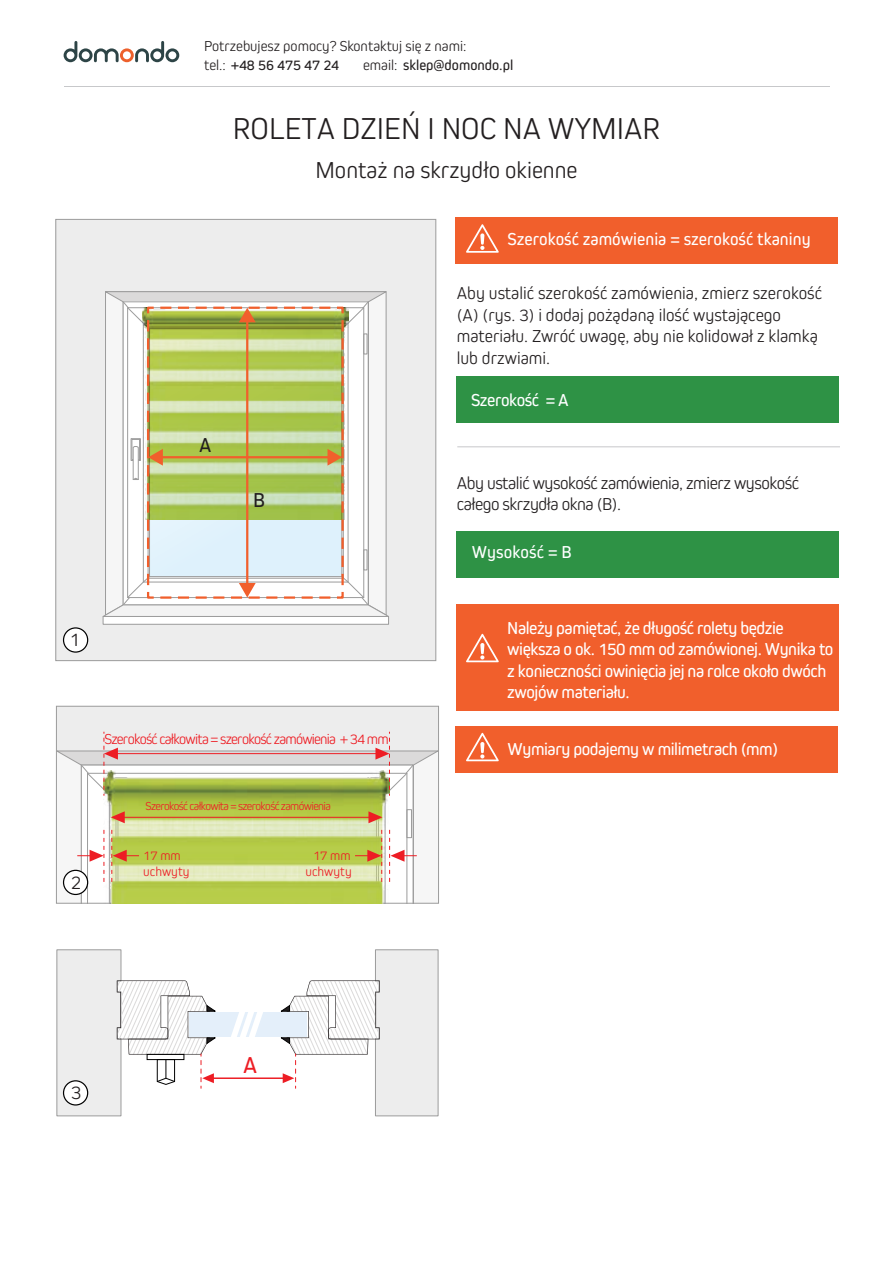
<style>
.page{position:relative;width:893px;height:1263px;background:#fff}
.page>*{position:absolute;margin:0;border:0;box-sizing:border-box;transform-origin:0 0}
.t1{font:300 31.5px "Kiro";color:#231f20}
.t2{font:300 24px "Kiro";color:#231f20}
.t3{font:24px "Kiro";color:#ed1d24}
.t4{font:21px "Kiro";color:#231f20}
.t5{font:300 19.65px "Kiro";color:#231f20}
.t6{font:18px/21.6px "Kiro";letter-spacing:-.025em;color:#fff}
.t7{font:300 18px/21.6px "Kiro";color:#231f20}
.t8{font:300 18px/21.6px "Kiro";letter-spacing:-.025em;color:#231f20}
.t9{font:18px "Kiro";color:#fff}
.t10{font:18px "Kiro";letter-spacing:.005em;color:#fff}
.t11{font:300 15px/19.5px "Kiro";color:#231f20}
.t12{font:300 15px "Kiro";letter-spacing:-.05em;color:#ed1d24}
.t13{font:15px "Kiro";color:#231f20}
.t14{font:300 13.5px/16.5px "Kiro";color:#ed1d24}
.t15{font:300 12px "Kiro";letter-spacing:-.05em;color:#ed1d24}
.s1{font-weight:400}
.s2{font-weight:300}
</style>
<div class="page">
<div style="left:56px;top:219px;width:380px;height:442px;background:#ededed"></div>
<div style="left:103px;top:616px;width:286px;height:8px;background:#fff"></div>
<div style="left:103px;top:616px;width:286px;height:9px;border:1px solid #9c9c9c"></div>
<div style="left:456px;top:376px;width:383px;height:47px;background:#2e9245"></div>
<hr style="left:210px;top:1077px;width:78px;height:2px;background:#ed1d24">
<div style="left:189px;top:1012px;width:118px;height:25px;background:#e4effa"></div>
<svg style="left:231px;top:1012px;width:32px;height:25px"></svg>
<svg style="left:57px;top:949px;width:159px;height:167px"></svg>
<div style="left:147px;top:1054px;width:37px;height:6px;border:1px solid #010101"></div>
<svg style="left:280px;top:949px;width:158px;height:167px"></svg>
<div style="left:56px;top:706px;width:383px;height:197px;background:#ededed"></div>
<svg style="left:56px;top:732px;width:383px;height:171px"></svg>
<div style="left:64px;top:628px;width:24px;height:24px;background:#fff;border-radius:50%"></div>
<div style="left:63px;top:627px;width:25px;height:26px;border:1px solid #010101;border-radius:50%"></div>
<div style="left:64px;top:870px;width:24px;height:24px;background:#fff;border-radius:50%"></div>
<div style="left:63px;top:870px;width:25px;height:25px;border:1px solid #010101;border-radius:50%"></div>
<div style="left:64px;top:1081px;width:24px;height:24px;background:#fff;border-radius:50%"></div>
<div style="left:63px;top:1080px;width:25px;height:25px;border:1px solid #010101;border-radius:50%"></div>
<div style="left:456px;top:531px;width:383px;height:47px;background:#2e9245"></div>
<div style="left:455px;top:217px;width:383px;height:47px;background:#f15f2c"></div>
<svg style="left:466px;top:224px;width:33px;height:29px"></svg>
<div style="left:455px;top:726px;width:383px;height:47px;background:#f15f2c"></div>
<svg style="left:466px;top:733px;width:33px;height:28px"></svg>
<div style="left:456px;top:604px;width:383px;height:107px;background:#f15f2c"></div>
<svg style="left:466px;top:634px;width:33px;height:28px"></svg>
<hr style="left:64px;top:86px;width:765px;height:1px;background:#c7c8ca">
<svg style="left:64px;top:41px;width:115px;height:21px"></svg>
<svg style="left:102px;top:291px;width:287px;height:326px"></svg>
<hr style="left:457px;top:446px;width:383px;height:1px;background:#c7c8ca">
<p class="t5" style="left:69px;top:628px;width:12px">1</p>
<p class="t5" style="left:71px;top:871px;width:12px">2</p>
<p class="t11" style="left:204px;top:35px;width:264px">Potrzebujesz pomocy? Skontaktuj się z nami: tel.: <span class="s1">+48 56 475 47 24</span></p>
<p class="t13" style="left:363px;top:56px;width:152px"><span class="s2">email:</span> sklep@domondo.pl</p>
<h1 class="t1" style="left:233px;top:110px;width:429px">ROLETA DZIEŃ I NOC NA WYMIAR</h1>
<h2 class="t2" style="left:315px;top:156px;width:264px">Montaż na skrzydło okienne</h2>
<p class="t9" style="left:508px;top:229px;width:305px">Szerokość zamówienia = szerokość tkaniny</p>
<p class="t7" style="left:457px;top:282px;width:367px">Aby ustalić szerokość zamówienia, zmierz szerokość (A) (rys. 3) i dodaj pożądaną ilość wystającego materiału. Zwróć uwagę, aby nie kolidował z klamką lub drzwiami.</p>
<p class="t4" style="left:199px;top:433px;width:14px">A</p>
<p class="t4" style="left:253px;top:488px;width:13px">B</p>
<p class="t12" style="left:104px;top:730px;width:286px">Szerokość całkowita = szerokość zamówienia + 34 mm</p>
<p class="t15" style="left:146px;top:799px;width:187px">Szerokość całkowita = szerokość zamówienia</p>
<p class="t14" style="left:143px;top:846px;width:48px">17 mm uchwyty</p>
<p class="t14" style="left:305px;top:846px;width:48px;text-align:center">17 mm uchwyty</p>
<p class="t6" style="left:471px;top:388px;width:99px">Szerokość = A</p>
<p class="t8" style="left:457px;top:471px;width:344px">Aby ustalić wysokość zamówienia, zmierz wysokość całego skrzydła okna (B).</p>
<p class="t10" style="left:472px;top:542px;width:101px">Wysokość = B</p>
<p class="t6" style="left:507px;top:616px;width:328px">Należy pamiętać, że długość rolety będzie większa o ok. 150 mm od zamówionej. Wynika to z konieczności owinięcia jej na rolce około dwóch zwojów materiału.</p>
<p class="t6" style="left:508px;top:738px;width:272px">Wymiary podajemy w milimetrach (mm)</p>
<p class="t5" style="left:71px;top:1081px;width:12px">3</p>
<h2 class="t3" style="left:243px;top:1051px;width:16px">A</h2>
</div>
